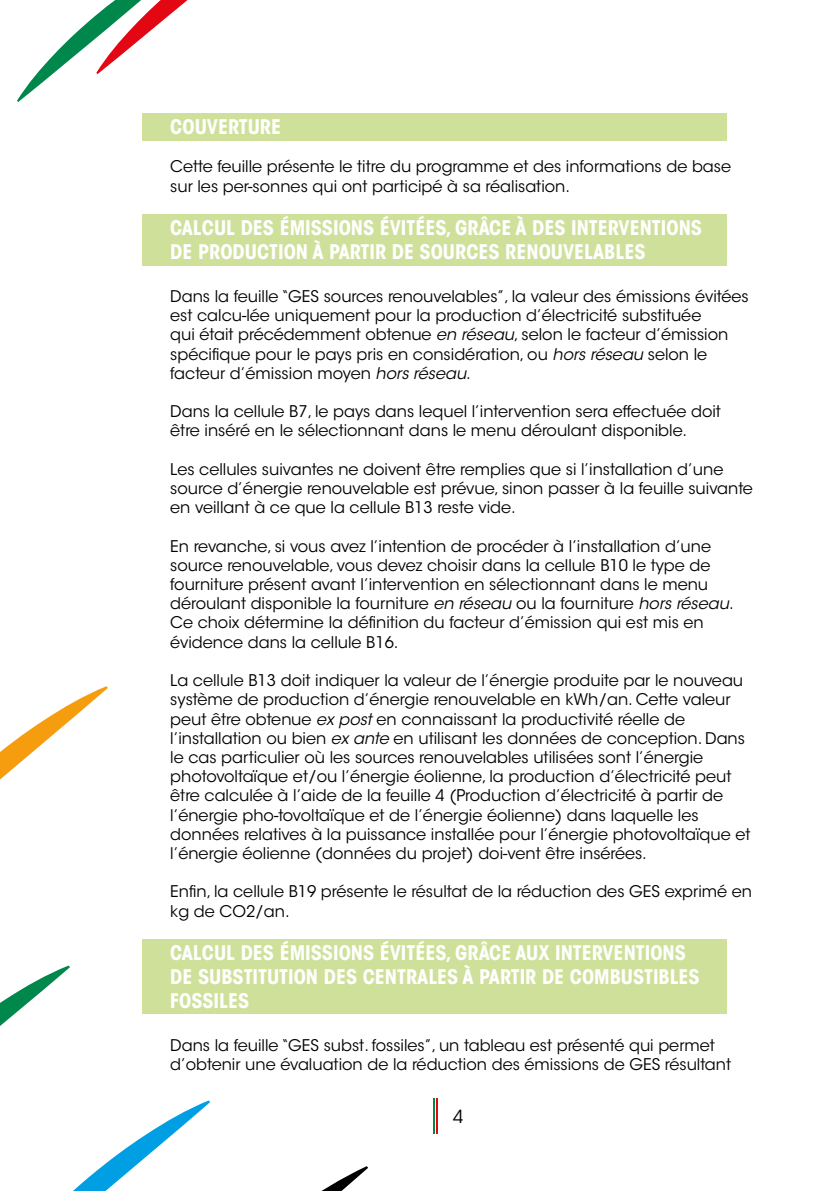
<style>
.page{position:relative;width:840px;height:1191px;background:#fff}
.page>*{position:absolute;margin:0;border:0;box-sizing:border-box;transform-origin:0 0}
.t1{font:700 condensed 20px/24px "ITC Avant Garde Std";color:#fff}
.t2{font:18px "ITC Avant Garde Std";color:#000}
.t3{font:16px/19.2px "ITC Avant Garde Std";color:#000}
.s1{font-style:italic}
</style>
<div class="page">
<svg style="left:0;top:686px;width:108px;height:94px"></svg>
<svg style="left:0;top:965px;width:368px;height:226px"></svg>
<svg style="left:17px;top:0;width:171px;height:102px"></svg>
<svg style="left:434px;top:1098px;width:1px;height:36px"></svg>
<hr style="left:433px;top:1098px;width:1px;height:36px;background:#00874b">
<hr style="left:436px;top:1098px;width:1px;height:36px;background:#e30613">
<div style="left:142px;top:113px;width:584px;height:27px;background:#cfe09b"></div>
<div style="left:142px;top:214px;width:584px;height:51px;background:#cfe09b"></div>
<div style="left:142px;top:938px;width:584px;height:75px;background:#cfe09b"></div>
<p class="t1" style="left:170px;top:114px;width:112px">COUVERTURE</p>
<p class="t3" style="left:170px;top:157px;width:562px">Cette feuille présente le titre du programme et des informations de base sur les per-sonnes qui ont participé à sa réalisation.</p>
<p class="t1" style="left:170px;top:215px;width:533px">CALCUL DES ÉMISSIONS ÉVITÉES, GRÂCE À DES INTERVENTIONS<br>DE PRODUCTION À PARTIR DE SOURCES RENOUVELABLES</p>
<p class="t3" style="left:170px;top:287px;width:579px">Dans la feuille “GES sources renouvelables”, la valeur des émissions évitées est calcu-lée uniquement pour la production d’électricité substituée<br>qui était précédemment obtenue <span class="s1">en réseau</span>, selon le facteur d’émission spécifique pour le pays pris en considération, ou <span class="s1">hors réseau</span> selon le facteur d’émission moyen <span class="s1">hors réseau</span>.</p>
<p class="t3" style="left:170px;top:402px;width:552px">Dans la cellule B7, le pays dans lequel l’intervention sera effectuée doit être inséré en le sélectionnant dans le menu déroulant disponible.</p>
<p class="t3" style="left:170px;top:459px;width:584px">Les cellules suivantes ne doivent être remplies que si l’installation d’une source d’énergie renouvelable est prévue, sinon passer à la feuille suivante en veillant à ce que la cellule B13 reste vide.</p>
<p class="t3" style="left:170px;top:536px;width:564px">En revanche, si vous avez l’intention de procéder à l’installation d’une source renouvelable, vous devez choisir dans la cellule B10 le type de fourniture présent avant l’intervention en sélectionnant dans le menu déroulant disponible la fourniture <span class="s1">en réseau</span> ou la fourniture <span class="s1">hors réseau</span>.<br>Ce choix détermine la définition du facteur d’émission qui est mis en évidence dans la cellule B16.</p>
<p class="t3" style="left:170px;top:671px;width:581px">La cellule B13 doit indiquer la valeur de l’énergie produite par le nouveau système de production d’énergie renouvelable en kWh/an. Cette valeur peut être obtenue <span class="s1">ex post</span> en connaissant la productivité réelle de l’installation ou bien <span class="s1">ex ante</span> en utilisant les données de conception. Dans le cas particulier où les sources renouvelables utilisées sont l’énergie photovoltaïque et/ou l’énergie éolienne, la production d’électricité peut être calculée à l’aide de la feuille 4 (Production d’électricité à partir de l’énergie pho-tovoltaïque et de l’énergie éolienne) dans laquelle les données relatives à la puissance installée pour l’énergie photovoltaïque et l’énergie éolienne (données du projet) doi-vent être insérées.</p>
<p class="t3" style="left:170px;top:882px;width:583px">Enfin, la cellule B19 présente le résultat de la réduction des GES exprimé en kg de CO2/an.</p>
<p class="t1" style="left:170px;top:940px;width:530px">CALCUL DES ÉMISSIONS ÉVITÉES, GRÂCE AUX INTERVENTIONS<br>DE SUBSTITUTION DES CENTRALES À PARTIR DE COMBUSTIBLES<br>FOSSILES</p>
<p class="t3" style="left:170px;top:1035px;width:562px">Dans la feuille “GES subst. fossiles”, un tableau est présenté qui permet d’obtenir une évaluation de la réduction des émissions de GES résultant</p>
<p class="t2" style="left:453px;top:1106px;width:12px">4</p>
</div>
